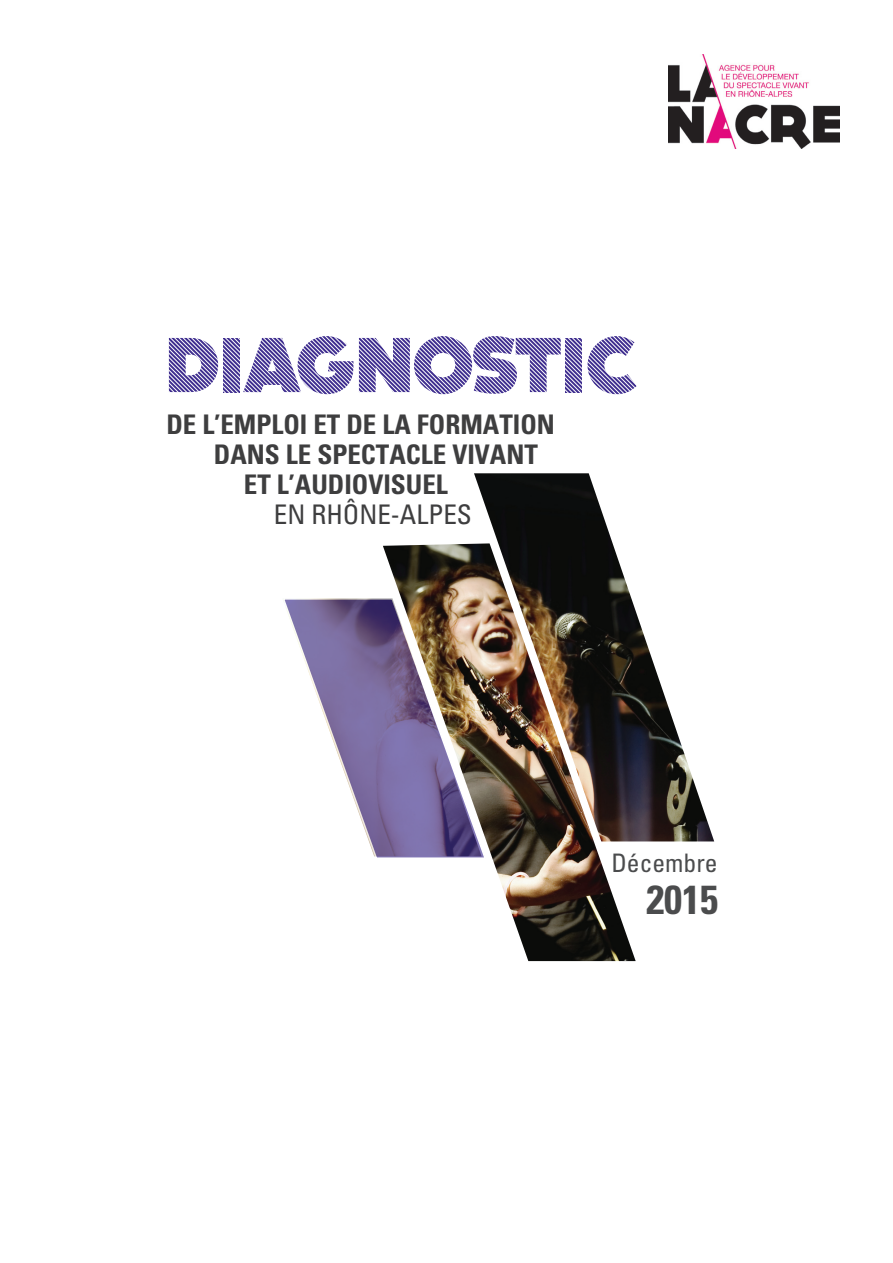
<style>
.page{position:relative;width:893px;height:1263px;background:#fff}
.page>*{position:absolute;margin:0;border:0;box-sizing:border-box;transform-origin:0 0}
.t1{font:800 78px "DOCK11";color:#3f2e8f}
.t2{font:700 condensed 40.5px "Univers";color:#4b4c4d}
.t3{font:700 condensed 27px "Univers";color:#3e3e3f}
.t4{font:condensed 27px "Univers";color:#3e3e3f}
.t5{font:condensed 25.5px "Univers";color:#4b4c4d}
</style>
<div class="page">
<img style="left:669px;top:54px;width:170px;height:95px">
<img style="left:383px;top:473px;width:331px;height:488px">
<svg style="left:284px;top:597px;width:203px;height:263px"></svg>
<h1 class="t1" style="left:166px;top:328px;width:472px">DIAGNOSTIC</h1>
<p class="t3" style="left:166px;top:408px;width:390px">DE L’EMPLOI ET DE LA FORMATION</p>
<p class="t3" style="left:214px;top:438px;width:326px">DANS LE SPECTACLE VIVANT</p>
<p class="t3" style="left:244px;top:468px;width:205px">ET L’AUDIOVISUEL</p>
<p class="t4" style="left:274px;top:498px;width:200px">EN RHÔNE-ALPES</p>
<p class="t5" style="left:611px;top:847px;width:108px">Décembre</p>
<h2 class="t2" style="left:646px;top:875px;width:73px">2015</h2>
</div>
